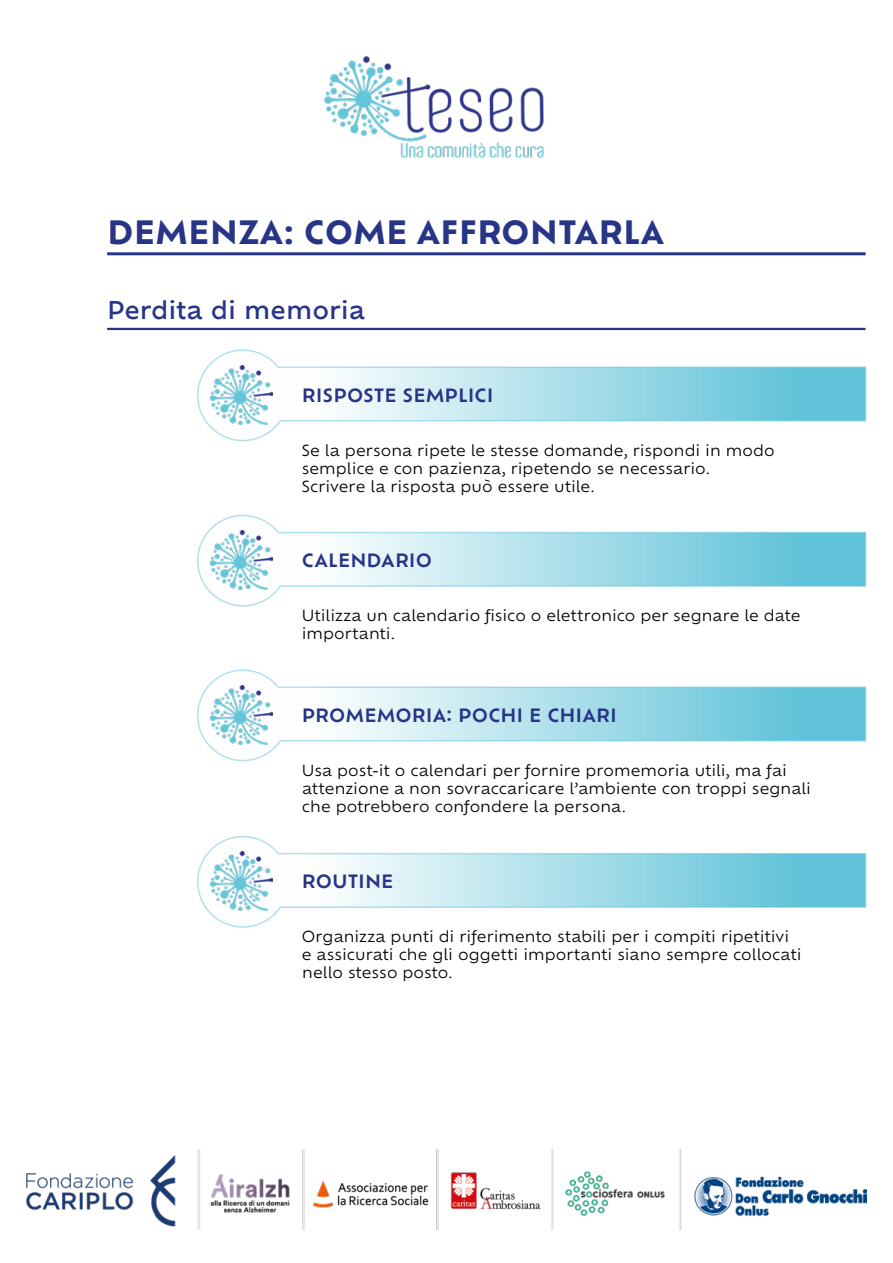
<style>
.page{position:relative;width:893px;height:1263px;background:#fff}
.page>*{position:absolute;margin:0;border:0;box-sizing:border-box;transform-origin:0 0}
.t1{font:700 31.5px "Ofelia Text";color:#283587}
.t2{font:500 24px "Ofelia Text";color:#283587}
.t3{font:600 18px "Ofelia Text";letter-spacing:.005em;color:#283587}
.t4{font:15px/18px "Ofelia Text";letter-spacing:.005em;color:#000}
</style>
<div class="page">
<hr style="left:107px;top:252px;width:758px;height:3px;background:#283587">
<hr style="left:107px;top:328px;width:758px;height:2px;background:#283587">
<svg style="left:197px;top:349px;width:670px;height:93px"></svg>
<svg style="left:197px;top:669px;width:670px;height:93px"></svg>
<svg style="left:197px;top:514px;width:670px;height:93px"></svg>
<svg style="left:197px;top:835px;width:670px;height:93px"></svg>
<img style="left:324px;top:56px;width:220px;height:102px">
<img style="left:26px;top:1149px;width:841px;height:80px">
<img style="left:211px;top:365px;width:61px;height:59px">
<img style="left:211px;top:685px;width:61px;height:59px">
<img style="left:211px;top:530px;width:61px;height:59px">
<img style="left:211px;top:851px;width:61px;height:59px">
<h1 class="t1" style="left:107px;top:208px;width:559px">DEMENZA: COME AFFRONTARLA</h1>
<h2 class="t2" style="left:107px;top:292px;width:259px">Perdita di memoria</h2>
<p class="t3" style="left:302px;top:382px;width:193px">RISPOSTE SEMPLICI</p>
<p class="t4" style="left:301px;top:440px;width:475px">Se la persona ripete le stesse domande, rispondi in modo semplice e con pazienza, ripetendo se necessario.<br>Scrivere la risposta può essere utile.</p>
<p class="t3" style="left:302px;top:547px;width:132px">CALENDARIO</p>
<p class="t4" style="left:302px;top:606px;width:500px">Utilizza un calendario fisico o elettronico per segnare le date importanti.</p>
<p class="t3" style="left:302px;top:702px;width:317px">PROMEMORIA: POCHI E CHIARI</p>
<p class="t4" style="left:302px;top:760px;width:511px">Usa post-it o calendari per fornire promemoria utili, ma fai attenzione a non sovraccaricare l’ambiente con troppi segnali che potrebbero confondere la persona.</p>
<p class="t3" style="left:302px;top:868px;width:93px">ROUTINE</p>
<p class="t4" style="left:302px;top:927px;width:501px">Organizza punti di riferimento stabili per i compiti ripetitivi e assicurati che gli oggetti importanti siano sempre collocati nello stesso posto.</p>
</div>
